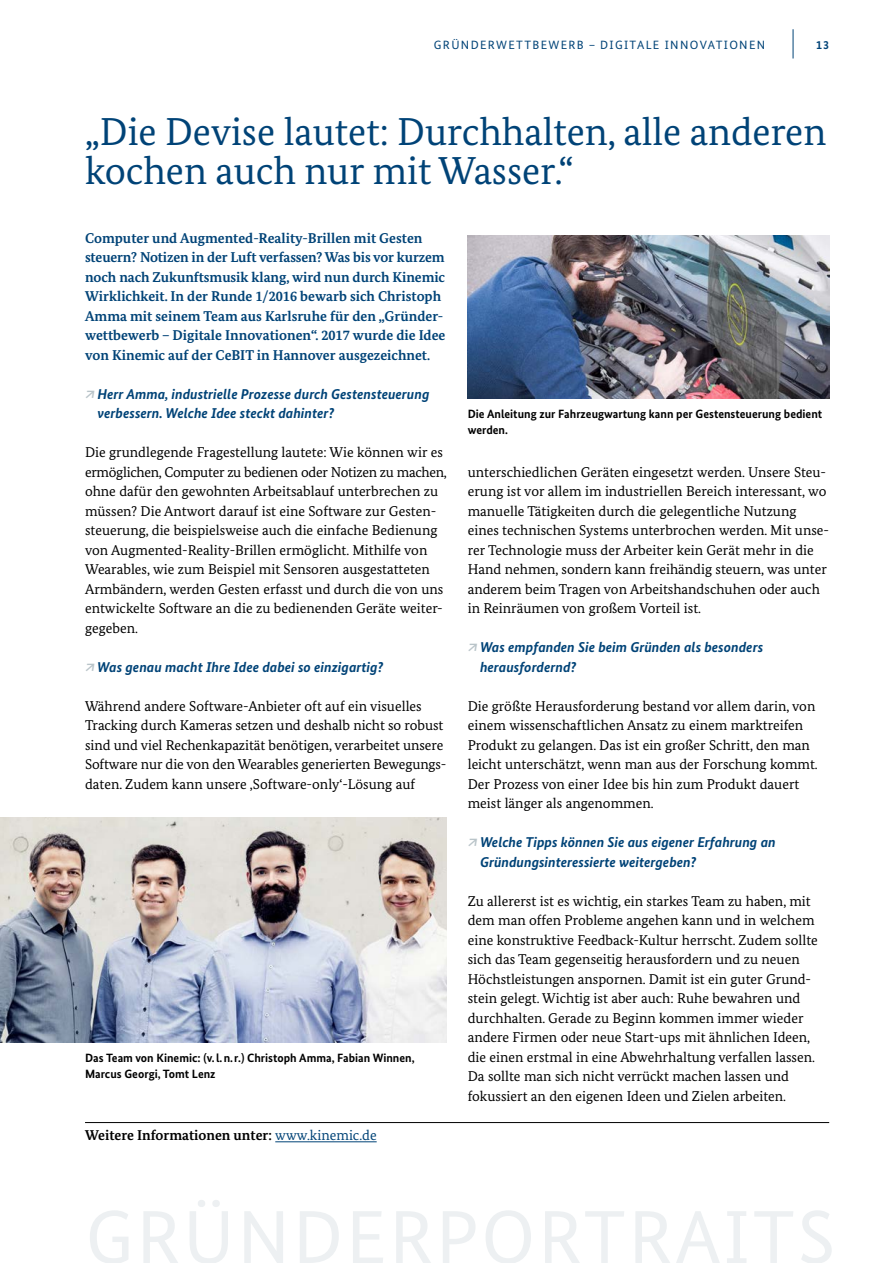
<style>
.page{position:relative;width:893px;height:1263px;background:#fff}
.page>*{position:absolute;margin:0;border:0;box-sizing:border-box;transform-origin:0 0}
.t1{font:39px/39px "Bundes Serif";color:#004377}
.t2{font:14.25px/19.5px "Bundes Serif";color:#000}
.t3{font:700 14.25px/19.5px "Bundes Serif";color:#004377}
.t4{font:italic 700 14.25px/19.5px "Bundes Sans";color:#004377}
.t5{font:700 14.25px "Bundes Serif";color:#000}
.t6{font:700 12px/15.8px "Bundes Sans";color:#000}
.t7{font:12px "Bundes Sans";letter-spacing:.11em;color:#004377}
.t8{font:700 12px "Bundes Sans";color:#004377}
.s1{color:#b9c4c9}
.s2{font-weight:400;color:#004377}
</style>
<div class="page">
<hr style="left:793px;top:29px;width:1px;height:30px;background:#004377">
<img style="left:0;top:817px;width:446px;height:225px">
<img style="left:468px;top:235px;width:361px;height:164px">
<hr style="left:85px;top:1122px;width:744px;height:1px;background:#000">
<hr style="left:275px;top:1141px;width:102px;height:1px;background:#004377">
<p class="t7" style="left:434px;top:37px;width:333px">GRÜNDERWETTBEWERB – DIGITALE INNOVATIONEN</p>
<p class="t8" style="left:816px;top:37px;width:15px">13</p>
<h2 class="t1" style="left:85px;top:112px;width:743px">„Die Devise lautet: Durchhalten, alle anderen kochen auch nur mit Wasser.“</h2>
<p class="t3" style="left:85px;top:228px;width:362px">Computer und Augmented-Reality-Brillen mit Gesten steuern? Notizen in der Luft verfassen? Was bis vor kurzem noch nach Zukunftsmusik klang, wird nun durch Kinemic Wirklichkeit. In der Runde 1/2016 bewarb sich Christoph Amma mit seinem Team aus Karlsruhe für den „Gründer&shy;wettbewerb – Digitale Innovationen“. 2017 wurde die Idee von Kinemic auf der CeBIT in Hannover ausgezeichnet.</p>
<p class="t4" style="left:98px;top:384px;width:333px;text-indent:-13px"><span class="s1">↗</span> Herr Amma, industrielle Prozesse durch Gestensteuerung verbessern. Welche Idee steckt dahinter?</p>
<p class="t2" style="left:85px;top:443px;width:363px">Die grundlegende Fragestellung lautete: Wie können wir es ermöglichen, Computer zu bedienen oder Notizen zu machen, ohne dafür den gewohnten Arbeitsablauf unterbrechen zu müssen? Die Antwort darauf ist eine Software zur Gesten&shy;steuerung, die beispielsweise auch die einfache Bedienung von Augmented-Reality-Brillen ermöglicht. Mithilfe von Wearables, wie zum Beispiel mit Sensoren ausgestatteten Armbändern, werden Gesten erfasst und durch die von uns entwickelte Software an die zu bedienenden Geräte weiter&shy;gegeben.</p>
<p class="t4" style="left:85px;top:657px;width:300px"><span class="s1">↗</span> Was genau macht Ihre Idee dabei so einzigartig?</p>
<p class="t2" style="left:85px;top:696px;width:361px">Während andere Software-Anbieter oft auf ein visuelles Tracking durch Kameras setzen und deshalb nicht so robust sind und viel Rechenkapazität benötigen, verarbeitet unsere Software nur die von den Wearables generierten Bewegungs&shy;daten. Zudem kann unsere ‚Software-only‘-Lösung auf</p>
<p class="t6" style="left:85px;top:1050px;width:331px">Das Team von Kinemic: (v.l.n.r.) Christoph Amma, Fabian Winnen,<br>Marcus Georgi, Tomt Lenz</p>
<p class="t5" style="left:85px;top:1126px;width:293px">Weitere Informationen unter: <span class="s2">www.kinemic.de</span></p>
<p class="t6" style="left:468px;top:406px;width:356px">Die Anleitung zur Fahrzeugwartung kann per Gestensteuerung bedient werden.</p>
<p class="t2" style="left:468px;top:462px;width:363px">unterschiedlichen Geräten eingesetzt werden. Unsere Steu&shy;erung ist vor allem im industriellen Bereich interessant, wo manuelle Tätigkeiten durch die gelegentliche Nutzung eines technischen Systems unterbrochen werden. Mit unse&shy;rer Technologie muss der Arbeiter kein Gerät mehr in die Hand nehmen, sondern kann freihändig steuern, was unter anderem beim Tragen von Arbeitshandschuhen oder auch in Reinräumen von großem Vorteil ist.</p>
<p class="t4" style="left:480px;top:638px;width:285px;text-indent:-12px"><span class="s1">↗</span> Was empfanden Sie beim Gründen als besonders herausfordernd?</p>
<p class="t2" style="left:468px;top:696px;width:352px">Die größte Herausforderung bestand vor allem darin, von einem wissenschaftlichen Ansatz zu einem marktreifen Produkt zu gelangen. Das ist ein großer Schritt, den man leicht unterschätzt, wenn man aus der Forschung kommt.<br>Der Prozess von einer Idee bis hin zum Produkt dauert meist länger als angenommen.</p>
<p class="t4" style="left:480px;top:833px;width:297px;text-indent:-12px"><span class="s1">↗</span> Welche Tipps können Sie aus eigener Erfahrung an<br>Gründungsinteressierte weitergeben?</p>
<p class="t2" style="left:468px;top:891px;width:352px">Zu allererst ist es wichtig, ein starkes Team zu haben, mit dem man offen Probleme angehen kann und in welchem eine konstruktive Feedback-Kultur herrscht. Zudem sollte sich das Team gegenseitig herausfordern und zu neuen Höchstleistungen anspornen. Damit ist ein guter Grund&shy;stein gelegt. Wichtig ist aber auch: Ruhe bewahren und durchhalten. Gerade zu Beginn kommen immer wieder andere Firmen oder neue Start-ups mit ähnlichen Ideen, die einen erstmal in eine Abwehrhaltung verfallen lassen.<br>Da sollte man sich nicht verrückt machen lassen und fokussiert an den eigenen Ideen und Zielen arbeiten.</p>
</div>
